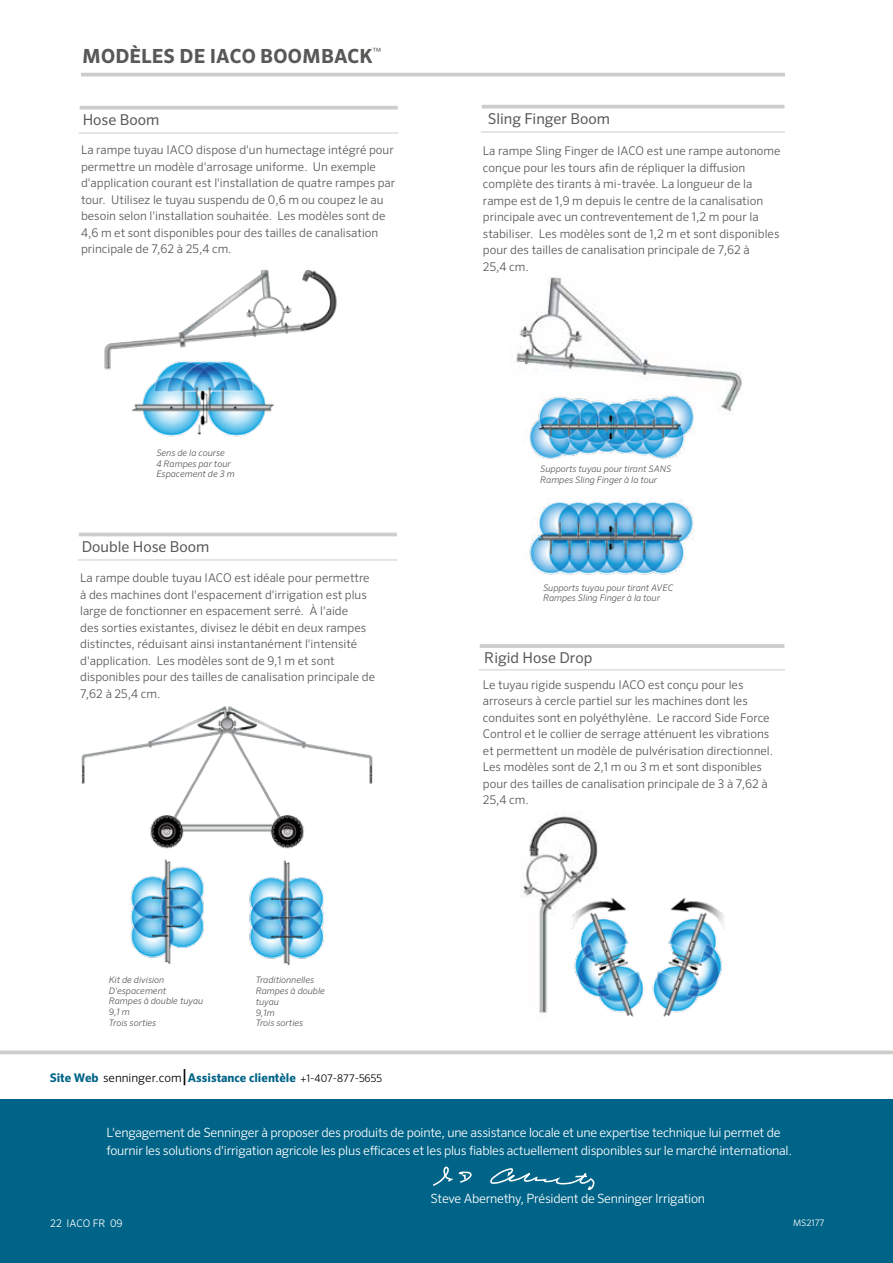
<style>
.page{position:relative;width:893px;height:1263px;background:#fff}
.page>*{position:absolute;margin:0;border:0;box-sizing:border-box;transform-origin:0 0}
.t1{font:700 19.5px "Sero Pro";letter-spacing:.01em;color:#585956}
.t2{font:15px "Sero Pro";color:#585956}
.t3{font:300 12.75px/18px "Sero Pro";letter-spacing:-.02em;color:#fff}
.t4{font:300 12px/16.5px "Sero Pro";color:#585956}
.t5{font:700 12px "Sero Pro";color:#006488}
.t6{font:300 10.5px "Sero Pro";color:#fff}
.t7{font:italic 300 9px/10.8px "Sero Pro";color:#585956}
.t8{font:300 9px "Sero Pro";color:#fff}
.s1{font-weight:300;color:#000}
.s2{font-weight:400;font-size:18px;color:#000}
.s3{font-weight:300;font-size:10.5px;color:#000}
</style>
<div class="page">
<div style="left:0;top:1099px;width:893px;height:164px;background:#006488"></div>
<svg style="left:433px;top:1166px;width:39px;height:20px"></svg>
<svg style="left:490px;top:1168px;width:105px;height:22px"></svg>
<hr style="left:81px;top:73px;width:704px;height:3px;background:#cfcdcb">
<svg style="left:0;top:1050px;width:893px;height:4px;background:#d5d3d2"></svg>
<svg style="left:80px;top:106px;width:318px;height:4px"></svg>
<hr style="left:79px;top:133px;width:319px;height:1px;background:#cfcdcb">
<svg style="left:482px;top:105px;width:302px;height:4px"></svg>
<hr style="left:481px;top:132px;width:304px;height:1px;background:#cfcdcb">
<img style="left:513px;top:277px;width:229px;height:138px">
<img style="left:104px;top:269px;width:233px;height:101px">
<img style="left:521px;top:813px;width:76px;height:201px">
<img style="left:81px;top:706px;width:292px;height:143px">
<hr style="left:79px;top:533px;width:318px;height:3px;background:#cfcdcb">
<hr style="left:78px;top:560px;width:319px;height:1px;background:#cfcdcb">
<hr style="left:480px;top:644px;width:304px;height:4px;background:#cfcdcb">
<hr style="left:479px;top:670px;width:306px;height:1px;background:#cfcdcb">
<img style="left:130px;top:859px;width:74px;height:106px">
<img style="left:571px;top:871px;width:154px;height:146px">
<img style="left:514px;top:395px;width:194px;height:64px">
<img style="left:529px;top:499px;width:165px;height:76px">
<img style="left:131px;top:353px;width:145px;height:84px">
<img style="left:249px;top:860px;width:75px;height:106px">
<h1 class="t1" style="left:82px;top:44px;width:301px">MODÈLES DE IACO BOOMBACK<sup>™</sup></h1>
<p class="t2" style="left:83px;top:111px;width:78px">Hose Boom</p>
<p class="t2" style="left:488px;top:109px;width:124px">Sling Finger Boom</p>
<p class="t4" style="left:81px;top:142px;width:316px">La rampe tuyau IACO dispose d'un humectage intégré pour permettre un modèle d'arrosage uniforme. Un exemple d'application courant est l'installation de quatre rampes par tour. Utilisez le tuyau suspendu de 0,6 m ou coupez le au besoin selon l'installation souhaitée. Les modèles sont de 4,6 m et sont disponibles pour des tailles de canalisation principale de 7,62 à 25,4 cm.</p>
<p class="t4" style="left:483px;top:142px;width:299px">La rampe Sling Finger de IACO est une rampe autonome conçue pour les tours afin de répliquer la diffusion complète des tirants à mi-travée. La longueur de la rampe est de 1,9 m depuis le centre de la canalisation principale avec un contreventement de 1,2 m pour la stabiliser. Les modèles sont de 1,2 m et sont disponibles pour des tailles de canalisation principale de 7,62 à<br>25,4 cm.</p>
<p class="t7" style="left:156px;top:447px;width:80px">Sens de la course<br>4 Rampes par tour<br>Espacement de 3 m</p>
<p class="t2" style="left:82px;top:538px;width:129px">Double Hose Boom</p>
<p class="t4" style="left:80px;top:570px;width:296px">La rampe double tuyau IACO est idéale pour permettre à des machines dont l'espacement d'irrigation est plus large de fonctionner en espacement serré. À l'aide<br>des sorties existantes, divisez le débit en deux rampes distinctes, réduisant ainsi instantanément l'intensité d'application. Les modèles sont de 9,1 m et sont disponibles pour des tailles de canalisation principale de 7,62 à 25,4 cm.</p>
<p class="t7" style="left:109px;top:974px;width:96px">Kit de division<br>D'espacement<br>Rampes à double tuyau<br>9,1 m<br>Trois sorties</p>
<p class="t7" style="left:256px;top:974px;width:71px">Traditionnelles<br>Rampes à double tuyau<br>9,1m<br>Trois sorties</p>
<p class="t5" style="left:50px;top:1070px;width:334px">Site Web <span class="s1">senninger.com</span><span class="s2">|</span>Assistance clientèle <span class="s3">+1-407-877-5655</span></p>
<p class="t7" style="left:540px;top:463px;width:133px">Supports tuyau pour tirant SANS<br>Rampes Sling Finger à la tour</p>
<p class="t7" style="left:543px;top:582px;width:132px">Supports tuyau pour tirant AVEC<br>Rampes Sling Finger à la tour</p>
<p class="t2" style="left:484px;top:649px;width:110px">Rigid Hose Drop</p>
<p class="t4" style="left:483px;top:676px;width:292px">Le tuyau rigide suspendu IACO est conçu pour les arroseurs à cercle partiel sur les machines dont les conduites sont en polyéthylène. Le raccord Side Force Control et le collier de serrage atténuent les vibrations et permettent un modèle de pulvérisation directionnel.<br>Les modèles sont de 2,1 m ou 3 m et sont disponibles pour des tailles de canalisation principale de 3 à 7,62 à 25,4 cm.</p>
<p class="t3" style="left:106px;top:1123px;width:687px">L'engagement de Senninger à proposer des produits de pointe, une assistance locale et une expertise technique lui permet de fournir les solutions d'irrigation agricole les plus efficaces et les plus fiables actuellement disponibles sur le marché international.</p>
<p class="t3" style="left:430px;top:1189px;width:276px">Steve Abernethy, Président de Senninger Irrigation</p>
<p class="t6" style="left:50px;top:1217px;width:74px">22 IACO FR 09</p>
<p class="t8" style="left:793px;top:1217px;width:33px">MS2177</p>
</div>
